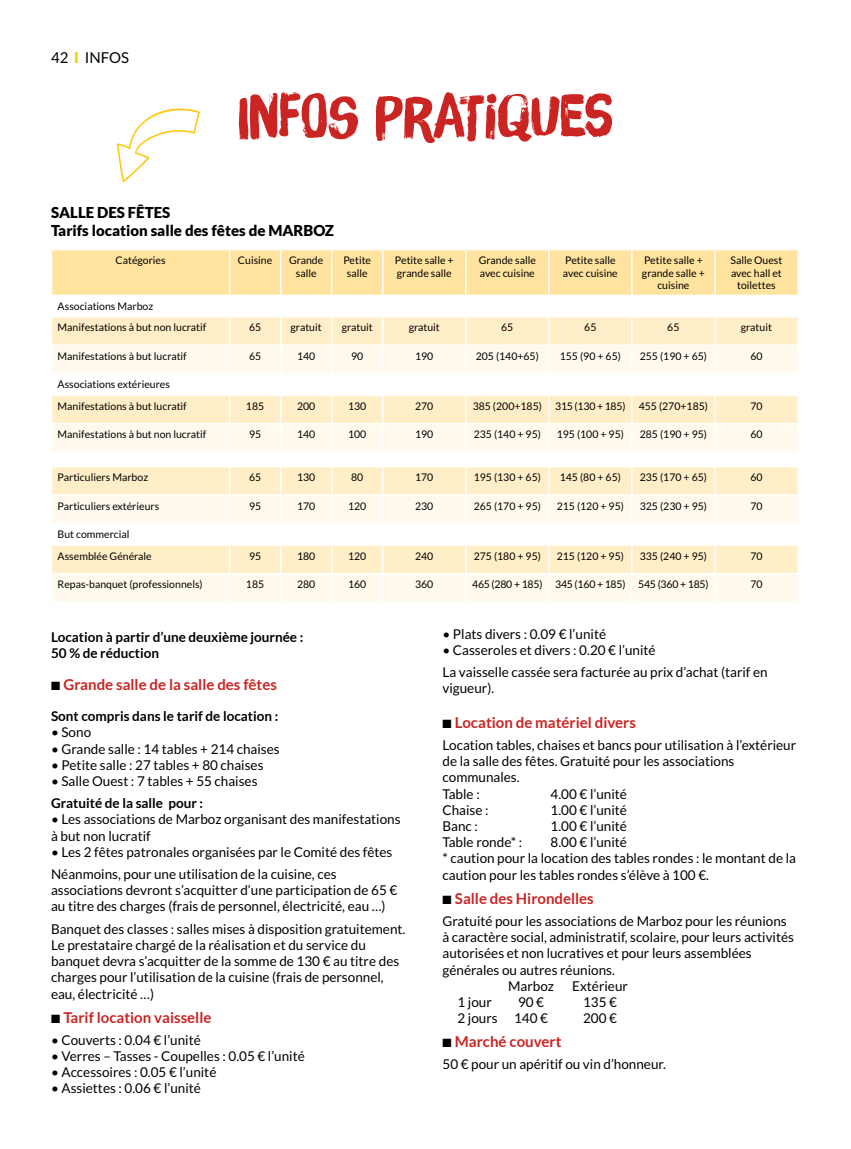
<style>
.page{position:relative;width:851px;height:1149px;background:#fff}
.page>*{position:absolute;margin:0;border:0;box-sizing:border-box;transform-origin:0 0}
.t1{font:58.5px "Brush Up";color:#ca2523}
.t2{font:700 15px "Lato";color:#ca2523}
.t3{font:900 15px/18px "Lato";color:#000}
.t4{font:15px "Lato";color:#000}
.t5{font:13.5px/16.2px "Lato";color:#000}
.t6{font:700 13.5px/16.2px "Lato";color:#000}
.t7{font:10.5px/12.6px "Lato";color:#000}
.t8{font:10.5px "Lato";letter-spacing:-.02em;color:#000}
.s1{font-weight:900;color:#fec811}
.s2{color:#000}
</style>
<div class="page">
<svg style="left:117px;top:108px;width:83px;height:74px"></svg>
<svg style="left:52px;top:250px;width:746px;height:351px"></svg>
<p class="t4" style="left:51px;top:49px;width:80px">42 <span class="s1">I</span> INFOS</p>
<h1 class="t1" style="left:238px;top:82px;width:376px">INFOS PRATIQUES</h1>
<p class="t3" style="left:51px;top:203px;width:284px">SALLE DES FÊTES<br>Tarifs location salle des fêtes de MARBOZ</p>
<p class="t7" style="left:115px;top:254px;width:52px">Catégories</p>
<p class="t7" style="left:238px;top:254px;width:36px">Cuisine</p>
<p class="t7" style="left:289px;top:254px;width:36px;text-align:center">Grande salle</p>
<p class="t7" style="left:343px;top:254px;width:29px;text-align:center">Petite salle</p>
<p class="t7" style="left:395px;top:254px;width:60px">Petite salle + grande salle</p>
<p class="t7" style="left:478px;top:254px;width:59px">Grande salle avec cuisine</p>
<p class="t7" style="left:563px;top:254px;width:56px">Petite salle avec cuisine</p>
<p class="t7" style="left:642px;top:254px;width:64px;text-align:center">Petite salle + grande salle + cuisine</p>
<p class="t7" style="left:730px;top:254px;width:53px;text-align:center">Salle Ouest avec hall et toilettes</p>
<p class="t7" style="left:58px;top:295px;width:150px;line-height:21.3px">Associations Marboz<br>Manifestations à but non lucratif</p>
<p class="t7" style="left:249px;top:321px;width:14px">65</p>
<p class="t7" style="left:290px;top:321px;width:33px">gratuit</p>
<p class="t7" style="left:341px;top:321px;width:33px">gratuit</p>
<p class="t7" style="left:408px;top:321px;width:33px">gratuit</p>
<p class="t7" style="left:501px;top:321px;width:14px">65</p>
<p class="t7" style="left:584px;top:321px;width:14px">65</p>
<p class="t7" style="left:667px;top:321px;width:14px">65</p>
<p class="t7" style="left:740px;top:321px;width:33px">gratuit</p>
<p class="t7" style="left:58px;top:349px;width:131px">Manifestations à but lucratif</p>
<p class="t7" style="left:249px;top:349px;width:14px">65</p>
<p class="t7" style="left:297px;top:349px;width:20px">140</p>
<p class="t7" style="left:351px;top:349px;width:14px">90</p>
<p class="t7" style="left:415px;top:349px;width:20px">190</p>
<p class="t7" style="left:475px;top:349px;width:65px">205 (140+65)</p>
<p class="t7" style="left:559px;top:349px;width:63px">155 (90 + 65)</p>
<p class="t7" style="left:639px;top:349px;width:69px">255 (190 + 65)</p>
<p class="t7" style="left:750px;top:349px;width:14px">60</p>
<p class="t7" style="left:58px;top:373px;width:131px;line-height:21.3px">Associations extérieures<br>Manifestations à but lucratif</p>
<p class="t7" style="left:246px;top:399px;width:20px">185</p>
<p class="t7" style="left:297px;top:399px;width:20px">200</p>
<p class="t7" style="left:348px;top:399px;width:20px">130</p>
<p class="t7" style="left:415px;top:399px;width:20px">270</p>
<p class="t7" style="left:472px;top:399px;width:71px">385 (200+185)</p>
<p class="t8" style="left:555px;top:400px;width:72px">315 (130 + 185)</p>
<p class="t7" style="left:638px;top:399px;width:71px">455 (270+185)</p>
<p class="t7" style="left:750px;top:399px;width:14px">70</p>
<p class="t7" style="left:58px;top:428px;width:150px">Manifestations à but non lucratif</p>
<p class="t7" style="left:249px;top:428px;width:14px">95</p>
<p class="t7" style="left:297px;top:428px;width:20px">140</p>
<p class="t7" style="left:348px;top:428px;width:20px">100</p>
<p class="t7" style="left:415px;top:428px;width:20px">190</p>
<p class="t7" style="left:473px;top:428px;width:69px">235 (140 + 95)</p>
<p class="t7" style="left:556px;top:428px;width:69px">195 (100 + 95)</p>
<p class="t7" style="left:639px;top:428px;width:69px">285 (190 + 95)</p>
<p class="t7" style="left:750px;top:428px;width:14px">60</p>
<p class="t7" style="left:58px;top:471px;width:92px">Particuliers Marboz</p>
<p class="t7" style="left:249px;top:471px;width:14px">65</p>
<p class="t7" style="left:297px;top:471px;width:20px">130</p>
<p class="t7" style="left:351px;top:471px;width:14px">80</p>
<p class="t7" style="left:415px;top:471px;width:20px">170</p>
<p class="t7" style="left:473px;top:471px;width:69px">195 (130 + 65)</p>
<p class="t7" style="left:559px;top:471px;width:63px">145 (80 + 65)</p>
<p class="t7" style="left:639px;top:471px;width:69px">235 (170 + 65)</p>
<p class="t7" style="left:750px;top:471px;width:14px">60</p>
<p class="t7" style="left:58px;top:499px;width:103px">Particuliers extérieurs</p>
<p class="t7" style="left:249px;top:499px;width:14px">95</p>
<p class="t7" style="left:297px;top:499px;width:20px">170</p>
<p class="t7" style="left:348px;top:499px;width:20px">120</p>
<p class="t7" style="left:415px;top:499px;width:20px">230</p>
<p class="t7" style="left:473px;top:499px;width:69px">265 (170 + 95)</p>
<p class="t7" style="left:556px;top:499px;width:69px">215 (120 + 95)</p>
<p class="t7" style="left:639px;top:499px;width:69px">325 (230 + 95)</p>
<p class="t7" style="left:750px;top:499px;width:14px">70</p>
<p class="t7" style="left:58px;top:523px;width:96px;line-height:21.3px">But commercial<br>Assemblée Générale</p>
<p class="t7" style="left:249px;top:549px;width:14px">95</p>
<p class="t7" style="left:297px;top:549px;width:20px">180</p>
<p class="t7" style="left:348px;top:549px;width:20px">120</p>
<p class="t7" style="left:415px;top:549px;width:20px">240</p>
<p class="t7" style="left:473px;top:549px;width:69px">275 (180 + 95)</p>
<p class="t7" style="left:556px;top:549px;width:69px">215 (120 + 95)</p>
<p class="t7" style="left:639px;top:549px;width:69px">335 (240 + 95)</p>
<p class="t7" style="left:750px;top:549px;width:14px">70</p>
<p class="t7" style="left:58px;top:577px;width:147px">Repas-banquet (professionnels)</p>
<p class="t7" style="left:246px;top:577px;width:20px">185</p>
<p class="t7" style="left:297px;top:577px;width:20px">280</p>
<p class="t7" style="left:348px;top:577px;width:20px">160</p>
<p class="t7" style="left:415px;top:577px;width:20px">360</p>
<p class="t8" style="left:472px;top:578px;width:238px">465 (280 + 185) 345 (160 + 185) 545 (360 + 185)</p>
<p class="t7" style="left:750px;top:577px;width:14px">70</p>
<p class="t6" style="left:51px;top:628px;width:254px">Location à partir d’une deuxième journée :<br>50 % de réduction</p>
<p class="t2" style="left:51px;top:676px;width:227px"><span class="s2">■</span> Grande salle de la salle des fêtes</p>
<p class="t6" style="left:51px;top:707px;width:229px">Sont compris dans le tarif de location :</p>
<p class="t5" style="left:51px;top:724px;width:42px">• Sono</p>
<p class="t5" style="left:51px;top:740px;width:230px">• Grande salle : 14 tables + 214 chaises</p>
<p class="t5" style="left:51px;top:756px;width:214px">• Petite salle : 27 tables + 80 chaises</p>
<p class="t5" style="left:51px;top:772px;width:208px">• Salle Ouest : 7 tables + 55 chaises</p>
<p class="t6" style="left:51px;top:794px;width:153px">Gratuité de la salle pour :</p>
<p class="t5" style="left:51px;top:811px;width:351px">• Les associations de Marboz organisant des manifestations à but non lucratif</p>
<p class="t5" style="left:51px;top:840px;width:343px;line-height:22.2px">• Les 2 fêtes patronales organisées par le Comité des fêtes<br>Néanmoins, pour une utilisation de la cuisine, ces</p>
<p class="t5" style="left:51px;top:881px;width:348px">associations devront s’acquitter d’une participation de 65 € au titre des charges (frais de personnel, électricité, eau …)</p>
<p class="t5" style="left:51px;top:920px;width:356px">Banquet des classes : salles mises à disposition gratuitement.<br>Le prestataire chargé de la réalisation et du service du banquet devra s’acquitter de la somme de 130 € au titre des charges pour l’utilisation de la cuisine (frais de personnel, eau, électricité …)</p>
<p class="t2" style="left:51px;top:1008px;width:162px"><span class="s2">■</span> Tarif location vaisselle</p>
<p class="t5" style="left:51px;top:1031px;width:151px">• Couverts : 0.04 € l’unité</p>
<p class="t5" style="left:51px;top:1047px;width:255px">• Verres – Tasses - Coupelles : 0.05 € l’unité</p>
<p class="t5" style="left:51px;top:1063px;width:167px">• Accessoires : 0.05 € l’unité</p>
<p class="t5" style="left:51px;top:1079px;width:151px">• Assiettes : 0.06 € l’unité</p>
<p class="t5" style="left:442px;top:625px;width:165px">• Plats divers : 0.09 € l’unité</p>
<p class="t5" style="left:442px;top:638px;width:326px;line-height:22.2px">• Casseroles et divers : 0.20 € l’unité<br>La vaisselle cassée sera facturée au prix d’achat (tarif en</p>
<p class="t5" style="left:442px;top:680px;width:53px">vigueur).</p>
<p class="t2" style="left:442px;top:713px;width:195px"><span class="s2">■</span> Location de matériel divers</p>
<p class="t5" style="left:442px;top:736px;width:355px">Location tables, chaises et bancs pour utilisation à l’extérieur de la salle des fêtes. Gratuité pour les associations communales.<br>Table :</p>
<p class="t5" style="left:550px;top:785px;width:78px">4.00 € l’unité</p>
<p class="t5" style="left:442px;top:801px;width:47px">Chaise :</p>
<p class="t5" style="left:550px;top:801px;width:78px">1.00 € l’unité</p>
<p class="t5" style="left:442px;top:817px;width:37px">Banc :</p>
<p class="t5" style="left:550px;top:817px;width:78px">1.00 € l’unité</p>
<p class="t5" style="left:442px;top:833px;width:81px">Table ronde* :</p>
<p class="t5" style="left:442px;top:833px;width:355px;text-indent:108px">8.00 € l’unité<br>* caution pour la location des tables rondes : le montant de la caution pour les tables rondes s’élève à 100 €.</p>
<p class="t2" style="left:442px;top:889px;width:153px"><span class="s2">■</span> Salle des Hirondelles</p>
<p class="t5" style="left:442px;top:912px;width:345px">Gratuité pour les associations de Marboz pour les réunions</p>
<p class="t5" style="left:442px;top:928px;width:353px">à caractère social, administratif, scolaire, pour leurs activités</p>
<p class="t5" style="left:442px;top:944px;width:311px">autorisées et non lucratives et pour leurs assemblées</p>
<p class="t5" style="left:442px;top:961px;width:174px">générales ou autres réunions.</p>
<p class="t5" style="left:508px;top:977px;width:47px">Marboz</p>
<p class="t5" style="left:572px;top:977px;width:57px">Extérieur</p>
<p class="t5" style="left:457px;top:993px;width:36px">1 jour</p>
<p class="t5" style="left:518px;top:993px;width:28px">90 €</p>
<p class="t5" style="left:583px;top:993px;width:35px">135 €</p>
<p class="t5" style="left:457px;top:1009px;width:92px">2 jours 140 €</p>
<p class="t5" style="left:583px;top:1009px;width:35px">200 €</p>
<p class="t2" style="left:442px;top:1032px;width:120px"><span class="s2">■</span> Marché couvert</p>
<p class="t5" style="left:442px;top:1055px;width:225px">50 € pour un apéritif ou vin d’honneur.</p>
</div>
